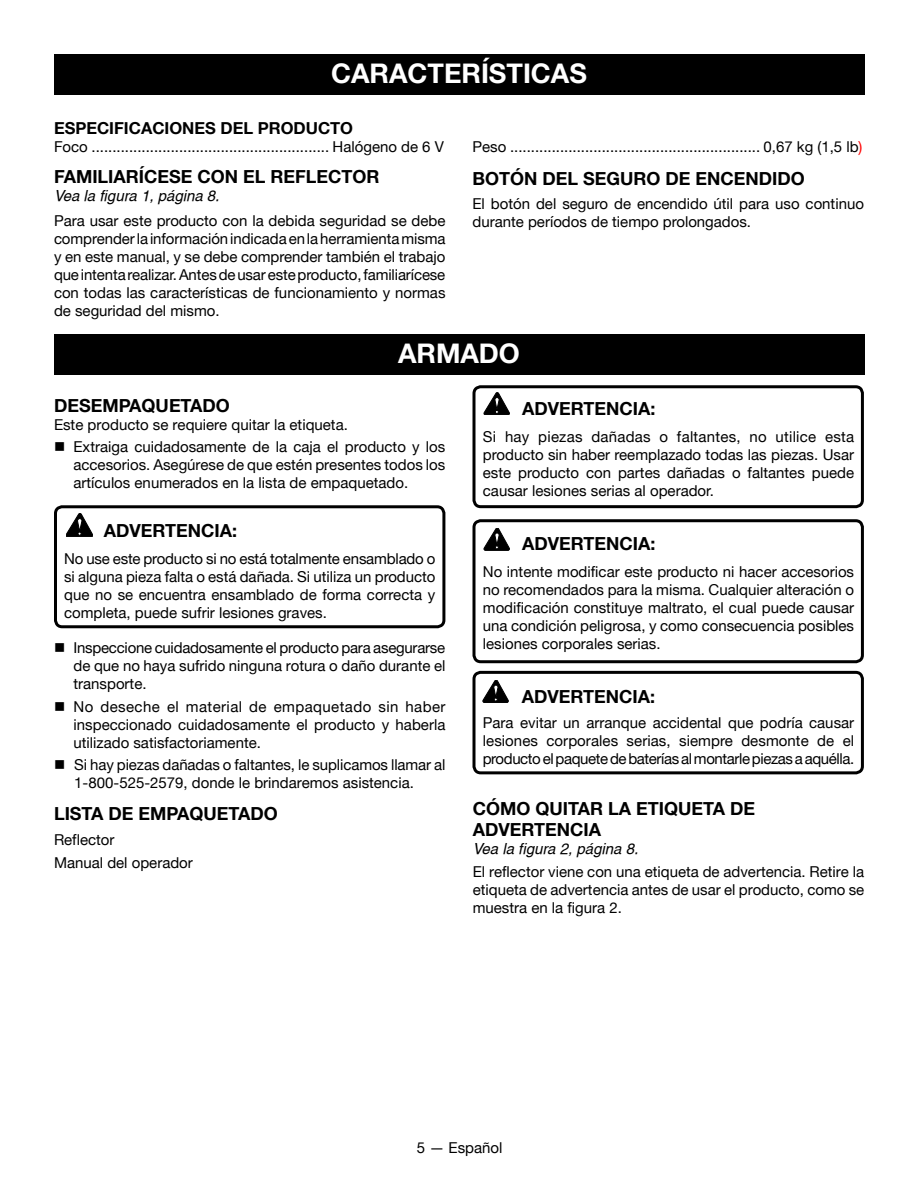
<style>
.page{position:relative;width:918px;height:1188px;background:#fff}
.page>*{position:absolute;margin:0;border:0;box-sizing:border-box;transform-origin:0 0}
.t1{font:700 27px "Helvetica Neue";color:#fff}
.t2{font:700 18px/21.6px "Helvetica Neue";color:#000}
.t3{font:700 16.5px "Helvetica Neue";color:#000}
.t4{font:15px/18px "Helvetica Neue";color:#000;text-align:justify}
.t5{font:italic 15px "Helvetica";color:#000}
.s1{color:#f00}
</style>
<div class="page">
<div style="left:54px;top:54px;width:811px;height:40px;background:#000"></div>
<div style="left:54px;top:334px;width:811px;height:40px;background:#000"></div>
<div style="left:472px;top:385px;width:392px;height:123px;border:3px solid #000;border-radius:7px"></div>
<svg style="left:66px;top:513px;width:27px;height:24px"></svg>
<svg style="left:484px;top:393px;width:26px;height:22px"></svg>
<div style="left:472px;top:671px;width:392px;height:103px;border:3px solid #000;border-radius:7px"></div>
<svg style="left:483px;top:680px;width:25px;height:23px"></svg>
<div style="left:472px;top:519px;width:392px;height:144px;border:3px solid #000;border-radius:7px"></div>
<svg style="left:484px;top:528px;width:26px;height:22px"></svg>
<div style="left:54px;top:505px;width:391px;height:123px;border:3px solid #000;border-radius:7px"></div>
<h1 class="t1" style="left:331px;top:56px;width:257px">CARACTERÍSTICAS</h1>
<p class="t3" style="left:54px;top:118px;width:301px">ESPECIFICACIONES DEL PRODUCTO</p>
<p class="t4" style="left:54px;top:138px;width:392px">Foco ......................................................... Halógeno de 6 V</p>
<p class="t2" style="left:54px;top:166px;width:243px">FAMILIARÍCESE CON EL REFLECTOR</p>
<p class="t5" style="left:54px;top:187px;width:167px">Vea la figura 1, página 8.</p>
<p class="t4" style="left:54px;top:212px;width:393px">Para usar este producto con la debida seguridad se debe comprender la información indicada en la herramienta misma y en este manual, y se debe comprender también el trabajo que intenta realizar. Antes de usar este producto, familiarícese con todas las características de funcionamiento y normas de seguridad del mismo.</p>
<p class="t4" style="left:472px;top:138px;width:391px">Peso ............................................................ 0,67 kg (1,5 lb<span class="s1">)</span></p>
<p class="t2" style="left:472px;top:167px;width:334px">BOTÓN DEL SEGURO DE ENCENDIDO</p>
<p class="t4" style="left:472px;top:195px;width:393px">El botón del seguro de encendido útil para uso continuo durante períodos de tiempo prolongados.</p>
<h1 class="t1" style="left:398px;top:337px;width:123px">ARMADO</h1>
<p class="t2" style="left:54px;top:394px;width:177px">DESEMPAQUETADO</p>
<p class="t4" style="left:54px;top:415px;width:295px">Este producto se requiere quitar la etiqueta.</p>
<p class="t4" style="left:74px;top:437px;width:373px;text-indent:-20px">■ Extraiga cuidadosamente de la caja el producto y los accesorios. Asegúrese de que estén presentes todos los artículos enumerados en la lista de empaquetado.</p>
<p class="t2" style="left:104px;top:519px;width:135px">ADVERTENCIA:</p>
<p class="t4" style="left:64px;top:549px;width:373px">No use este producto si no está totalmente ensamblado o si alguna pieza falta o está dañada. Si utiliza un producto que no se encuentra ensamblado de forma correcta y completa, puede sufrir lesiones graves.</p>
<p class="t4" style="left:74px;top:639px;width:373px;text-indent:-20px">■ Inspeccione cuidadosamente el producto para asegurarse de que no haya sufrido ninguna rotura o daño durante el transporte.</p>
<p class="t4" style="left:74px;top:697px;width:374px;text-indent:-20px">■ No deseche el material de empaquetado sin haber inspeccionado cuidadosamente el producto y haberla utilizado satisfactoriamente.</p>
<p class="t4" style="left:74px;top:756px;width:373px;text-indent:-20px">■ Si hay piezas dañadas o faltantes, le suplicamos llamar al<br>1-800-525-2579, donde le brindaremos asistencia.</p>
<p class="t2" style="left:54px;top:803px;width:225px">LISTA DE EMPAQUETADO</p>
<p class="t4" style="left:54px;top:828px;width:140px;line-height:22.5px">Reflector<br>Manual del operador</p>
<p class="t2" style="left:522px;top:397px;width:135px">ADVERTENCIA:</p>
<p class="t4" style="left:483px;top:427px;width:373px">Si hay piezas dañadas o faltantes, no utilice esta producto sin haber reemplazado todas las piezas. Usar este producto con partes dañadas o faltantes puede causar lesiones serias al operador.</p>
<p class="t2" style="left:522px;top:532px;width:135px">ADVERTENCIA:</p>
<p class="t4" style="left:483px;top:562px;width:373px">No intente modificar este producto ni hacer accesorios no recomendados para la misma. Cualquier alteración o modificación constituye maltrato, el cual puede causar una condición peligrosa, y como consecuencia posibles lesiones corporales serias.</p>
<p class="t2" style="left:522px;top:685px;width:135px">ADVERTENCIA:</p>
<p class="t4" style="left:483px;top:714px;width:373px">Para evitar un arranque accidental que podría causar lesiones corporales serias, siempre desmonte de el producto el paquete de baterías al montarle piezas a aquélla.</p>
<p class="t2" style="left:473px;top:797px;width:284px">CÓMO QUITAR LA ETIQUETA DE<br>ADVERTENCIA</p>
<p class="t5" style="left:473px;top:840px;width:167px">Vea la figura 2, página 8.</p>
<p class="t4" style="left:473px;top:862px;width:393px">El reflector viene con una etiqueta de advertencia. Retire la etiqueta de advertencia antes de usar el producto, como se muestra en la figura 2.</p>
<p class="t4" style="left:417px;top:1139px;width:87px">5 — Español</p>
</div>
